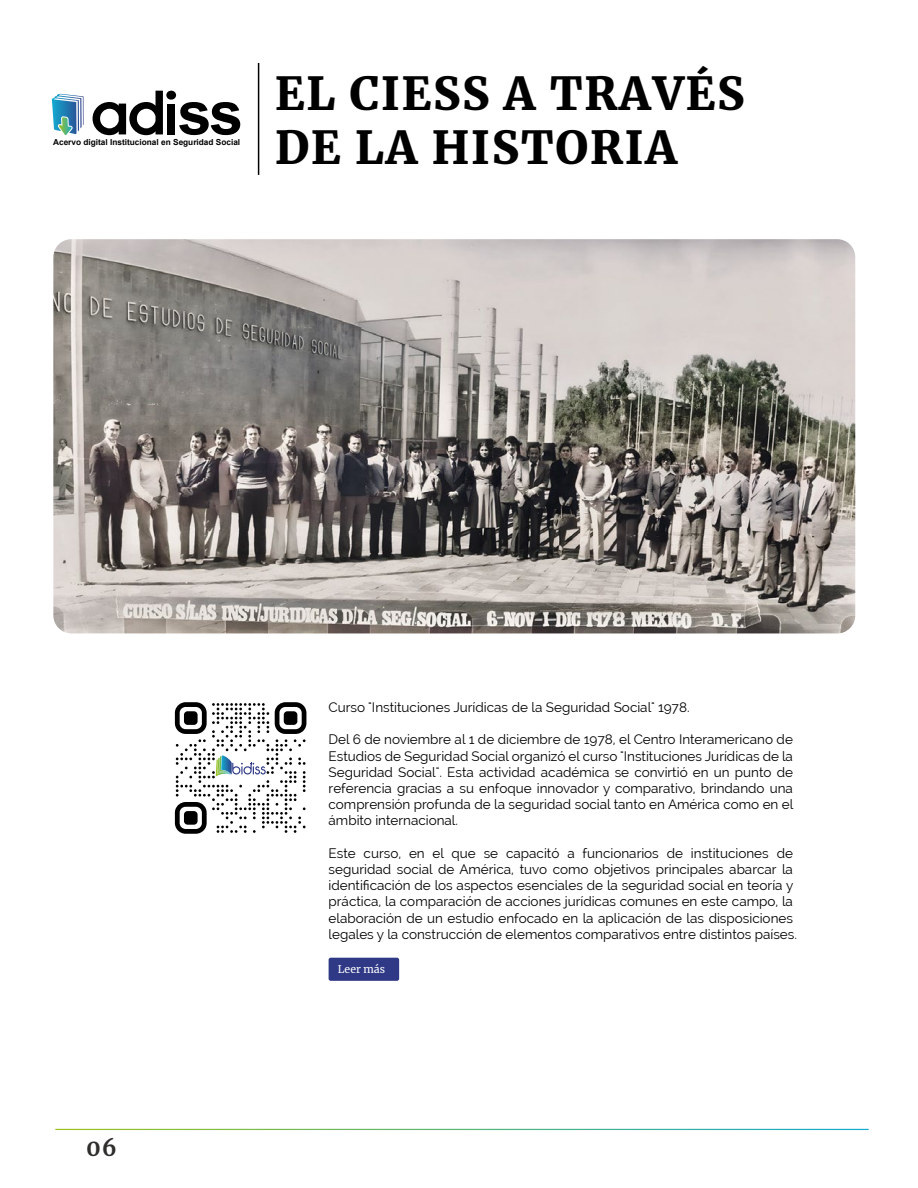
<style>
.page{position:relative;width:918px;height:1188px;background:#fff}
.page>*{position:absolute;margin:0;border:0;box-sizing:border-box;transform-origin:0 0}
.t1{font:900 45px/54px "Merriweather";letter-spacing:.04em;color:#000}
.t2{font:700 22.5px "Merriweather";color:#2e2d2c}
.t3{font:13.5px/16.2px "Raleway";color:#000;text-align:justify}
.t4{font:10.5px "Merriweather";color:#fff}
.t5{font:700 8.25px "Arial";color:#000}
</style>
<div class="page">
<hr style="left:258px;top:63px;width:1px;height:112px;background:#000">
<svg style="left:93px;top:91px;width:147px;height:44px"></svg>
<svg style="left:52px;top:94px;width:32px;height:41px"></svg>
<svg style="left:55px;top:1129px;width:814px;height:1px"></svg>
<div style="left:329px;top:958px;width:70px;height:23px;background:#2f3986;border-radius:2px"></div>
<img style="left:53px;top:239px;width:802px;height:394px">
<svg style="left:175px;top:702px;width:131px;height:132px"></svg>
<p class="t5" style="left:53px;top:137px;width:189px">Acervo digital Institucional en Seguridad Social</p>
<h1 class="t1" style="left:275px;top:65px;width:471px">EL CIESS A TRAVÉS<br>DE LA HISTORIA</h1>
<h2 class="t2" style="left:86px;top:1132px;width:32px">06</h2>
<p class="t3" style="left:329px;top:699px;width:363px">Curso "Instituciones Jurídicas de la Seguridad Social" 1978.</p>
<p class="t3" style="left:329px;top:732px;width:466px">Del 6 de noviembre al 1 de diciembre de 1978, el Centro Interamericano de Estudios de Seguridad Social organizó el curso "Instituciones Jurídicas de la Seguridad Social". Esta actividad académica se convirtió en un punto de referencia gracias a su enfoque innovador y comparativo, brindando una comprensión profunda de la seguridad social tanto en América como en el ámbito internacional.</p>
<p class="t3" style="left:329px;top:845px;width:470px;text-align:left">Este curso, en el que se capacitó a funcionarios de instituciones de seguridad social de América, tuvo como objetivos principales abarcar la identificación de los aspectos esenciales de la seguridad social en teoría y práctica, la comparación de acciones jurídicas comunes en este campo, la elaboración de un estudio enfocado en la aplicación de las disposiciones legales y la construcción de elementos comparativos entre distintos países.</p>
<p class="t4" style="left:338px;top:962px;width:49px">Leer más</p>
</div>
